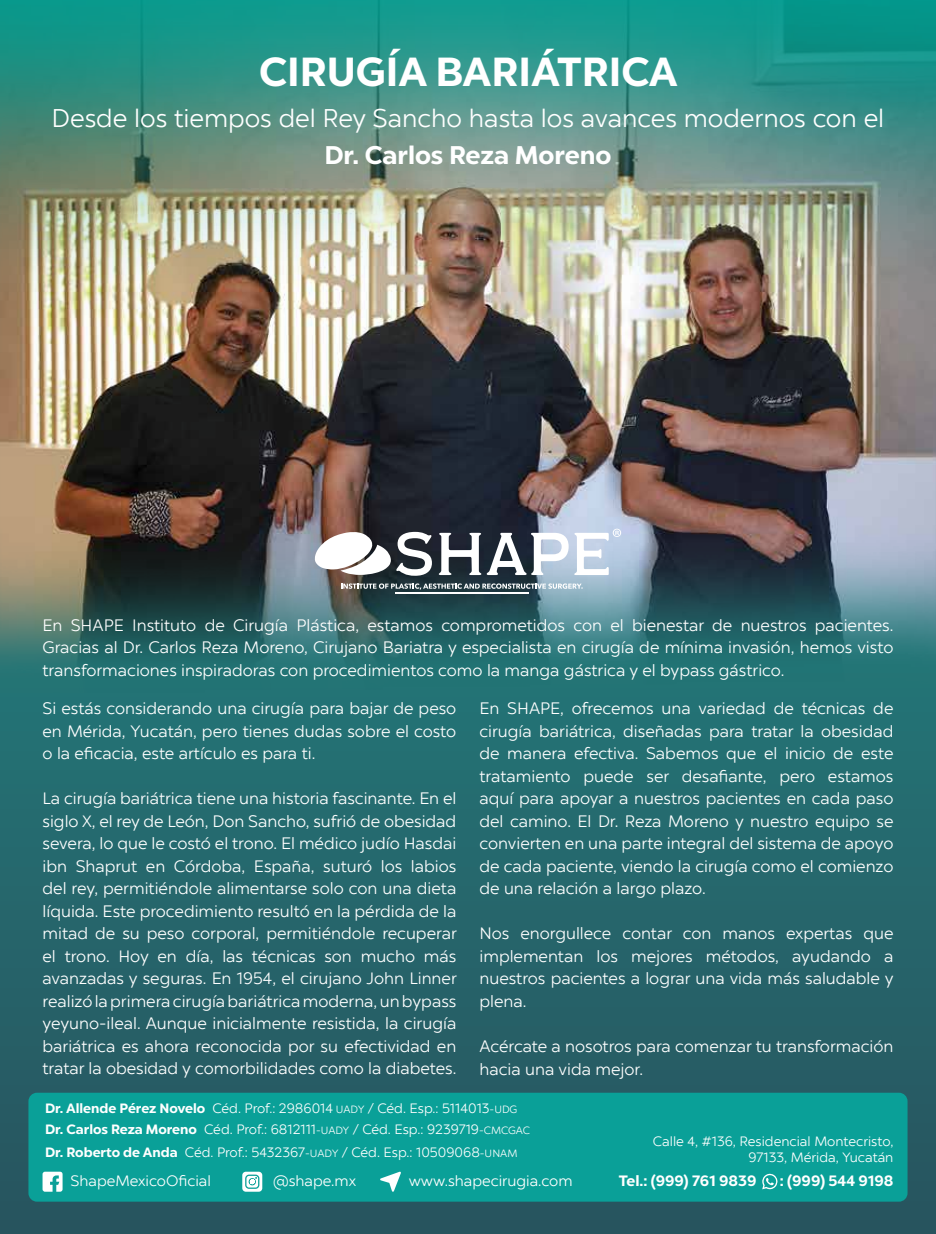
<style>
.page{position:relative;width:936px;height:1234px;background:#fff}
.page>*{position:absolute;margin:0;border:0;box-sizing:border-box;transform-origin:0 0}
.t1{font:700 40.5px "Chronica Pro";color:#fff}
.t2{font:25.5px "Chronica Pro";color:#fff}
.t3{font:700 25.5px "Chronica Pro";color:#fff}
.t4{font:16.5px/22.5px "Chronica Pro";color:#fff;text-align:justify}
.t5{font:15px "Chronica Pro";color:#fff}
.t6{font:700 15px "Chronica Pro";color:#fff}
.t7{font:13.5px/16.2px "Chronica Pro";color:#fff;text-align:right}
.s1{font-weight:700}
.s2{font-size:10.5px}
</style>
<div class="page">
<div style="left:0;top:0;width:935px;height:1233px;background:#266067"></div>
<img style="left:0;top:0;width:935px;height:901px">
<hr style="left:396px;top:592px;width:132px;height:1px;background:#fff">
<svg style="left:439px;top:532px;width:129px;height:43px;background:#8b929b"></svg>
<svg style="left:314px;top:531px;width:118px;height:44px;background:#a8a8aa"></svg>
<svg style="left:574px;top:528px;width:47px;height:47px;background:#d2ddec"></svg>
<svg style="left:341px;top:583px;width:241px;height:6px"></svg>
<div style="left:28px;top:1092px;width:879px;height:109px;background:#0aa098;border-radius:9px"></div>
<svg style="left:242px;top:1171px;width:20px;height:20px"></svg>
<svg style="left:43px;top:1171px;width:20px;height:20px"></svg>
<svg style="left:380px;top:1171px;width:21px;height:20px"></svg>
<svg style="left:762px;top:1173px;width:15px;height:15px"></svg>
<h1 class="t1" style="left:259px;top:41px;width:420px">CIRUGÍA BARIÁTRICA</h1>
<h2 class="t2" style="left:52px;top:99px;width:834px">Desde los tiempos del Rey Sancho hasta los avances modernos con el</h2>
<h2 class="t3" style="left:324px;top:136px;width:288px">Dr. Carlos Reza Moreno</h2>
<p class="t4" style="left:43px;top:613px;width:852px">En SHAPE Instituto de Cirugía Plástica, estamos comprometidos con el bienestar de nuestros pacientes.<br>Gracias al Dr. Carlos Reza Moreno, Cirujano Bariatra y especialista en cirugía de mínima invasión, hemos visto transformaciones inspiradoras con procedimientos como la manga gástrica y el bypass gástrico.</p>
<p class="t4" style="left:479px;top:696px;width:415px">En SHAPE, ofrecemos una variedad de técnicas de cirugía bariátrica, diseñadas para tratar la obesidad de manera efectiva. Sabemos que el inicio de este tratamiento puede ser desafiante, pero estamos aquí para apoyar a nuestros pacientes en cada paso del camino. El Dr. Reza Moreno y nuestro equipo se convierten en una parte integral del sistema de apoyo de cada paciente, viendo la cirugía como el comienzo de una relación a largo plazo.</p>
<p class="t4" style="left:479px;top:921px;width:415px">Nos enorgullece contar con manos expertas que implementan los mejores métodos, ayudando a nuestros pacientes a lograr una vida más saludable y plena.</p>
<p class="t4" style="left:479px;top:1034px;width:415px">Acércate a nosotros para comenzar tu transformación hacia una vida mejor.</p>
<p class="t4" style="left:43px;top:696px;width:415px">Si estás considerando una cirugía para bajar de peso en Mérida, Yucatán, pero tienes dudas sobre el costo o la eficacia, este artículo es para ti.</p>
<p class="t4" style="left:43px;top:786px;width:416px">La cirugía bariátrica tiene una historia fascinante. En el siglo X, el rey de León, Don Sancho, sufrió de obesidad severa, lo que le costó el trono. El médico judío Hasdai ibn Shaprut en Córdoba, España, suturó los labios del rey, permitiéndole alimentarse solo con una dieta líquida. Este procedimiento resultó en la pérdida de la mitad de su peso corporal, permitiéndole recuperar el trono. Hoy en día, las técnicas son mucho más avanzadas y seguras. En 1954, el cirujano John Linner realizó la primera cirugía bariátrica moderna, un bypass yeyuno-ileal. Aunque inicialmente resistida, la cirugía bariátrica es ahora reconocida por su efectividad en tratar la obesidad y comorbilidades como la diabetes.</p>
<p class="t7" style="left:45px;top:1099px;width:474px"><span class="s1">Dr. Allende Pérez Novelo</span> Céd. Prof.: 2986014 <span class="s2">UADY</span> / Céd. Esp.: 5114013<span class="s2">-UDG</span></p>
<p class="t7" style="left:45px;top:1143px;width:474px"><span class="s1">Dr. Roberto de Anda</span> Céd. Prof.: 5432367<span class="s2">-UADY</span> / Céd. Esp.: 10509068<span class="s2">-UNAM</span></p>
<p class="t7" style="left:45px;top:1120px;width:486px"><span class="s1">Dr. Carlos Reza Moreno</span> Céd. Prof.: 6812111<span class="s2">-UADY</span> / Céd. Esp.: 9239719<span class="s2">-CMCGAC</span></p>
<p class="t5" style="left:71px;top:1169px;width:142px">ShapeMexicoOficial</p>
<p class="t5" style="left:273px;top:1169px;width:84px">@shape.mx</p>
<p class="t5" style="left:408px;top:1168px;width:165px">www.shapecirugia.com</p>
<p class="t7" style="left:653px;top:1132px;width:242px">Calle 4, #136, Residencial Montecristo,<br>97133, Mérida, Yucatán</p>
<p class="t6" style="left:619px;top:1169px;width:139px">Tel.: (999) 761 9839</p>
<p class="t6" style="left:779px;top:1169px;width:115px">: (999) 544 9198</p>
</div>
